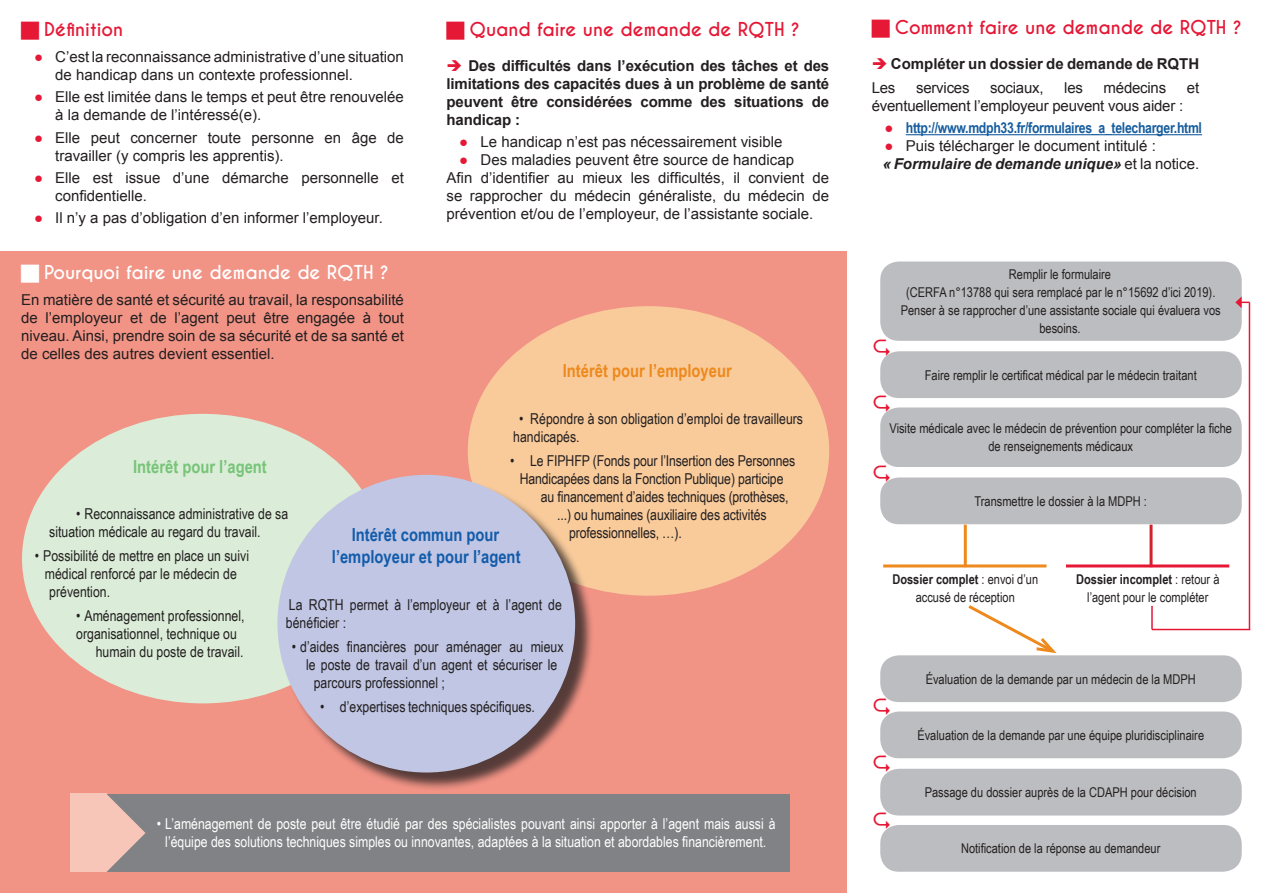
<style>
.page{position:relative;width:1263px;height:893px;background:#fff}
.page>*{position:absolute;margin:0;border:0;box-sizing:border-box;transform-origin:0 0}
.Paragraphe{font:700 18px "Caviar Dreams";color:#e51836}
.Paragraphe-2{font:700 18px/21.6px "Arial Narrow";color:#135cab;text-align:center}
.t1{font:700 18px "Caviar Dreams";color:#fff}
.Paragraphe-3{font:700 18px "Arial Narrow";color:#ed891d}
.Paragraphe-4{font:700 18px "Arial Narrow";color:#77c478}
.Paragraphe-5{font:15px/18px "Arial";color:#231f20}
.Paragraphe-6{font:15px/18px "Arial Narrow";color:#231f20}
.t2{font:15px/18px "Arial Narrow";color:#fff;text-align:center}
.Paragraphe-7{font:700 15px/18px "Arial";letter-spacing:-.01em;color:#231f20;text-align:justify}
.t3{font:700 15px "Arial Narrow";letter-spacing:-.02em;color:#175d9e}
.Paragraphe-8{font:italic 700 15px "Arial";color:#231f20}
.Paragraphe-9{font:13.5px/17.9px "Arial Narrow";color:#231f20;text-align:center}
.s1{color:#e51836}
.s2{font-family:"Arial";font-weight:400;color:#e51836}
.s3{font-weight:400;font-style:normal}
.s4{font-weight:700}
</style>
<div class="page">
<div style="left:0;top:252px;width:846px;height:641px;background:#f19385"></div>
<hr style="left:906px;top:134px;width:296px;height:1px;background:#175d9e">
<div style="left:106px;top:794px;width:684px;height:78px;background:#808285"></div>
<div style="left:881px;top:262px;width:360px;height:78px;background:#bcbdc0;border-radius:18px"></div>
<div style="left:880px;top:261px;width:362px;height:80px;border:2px solid #bcbdc0;border-radius:18px"></div>
<div style="left:881px;top:352px;width:360px;height:45px;background:#bcbdc0;border-radius:18px"></div>
<div style="left:880px;top:351px;width:362px;height:47px;border:2px solid #bcbdc0;border-radius:18px"></div>
<div style="left:881px;top:408px;width:360px;height:58px;background:#bcbdc0;border-radius:18px"></div>
<div style="left:880px;top:407px;width:362px;height:60px;border:2px solid #bcbdc0;border-radius:18px"></div>
<div style="left:881px;top:656px;width:360px;height:45px;background:#bcbdc0;border-radius:18px"></div>
<div style="left:880px;top:655px;width:362px;height:47px;border:2px solid #bcbdc0;border-radius:18px"></div>
<div style="left:881px;top:712px;width:360px;height:45px;background:#bcbdc0;border-radius:18px"></div>
<div style="left:880px;top:711px;width:362px;height:47px;border:2px solid #bcbdc0;border-radius:18px"></div>
<div style="left:881px;top:769px;width:360px;height:46px;background:#bcbdc0;border-radius:18px"></div>
<div style="left:880px;top:769px;width:362px;height:46px;border:2px solid #bcbdc0;border-radius:18px"></div>
<div style="left:881px;top:826px;width:360px;height:45px;background:#bcbdc0;border-radius:18px"></div>
<div style="left:880px;top:825px;width:362px;height:47px;border:2px solid #bcbdc0;border-radius:18px"></div>
<div style="left:881px;top:478px;width:360px;height:45px;background:#bcbdc0;border-radius:18px"></div>
<div style="left:880px;top:477px;width:362px;height:47px;border:2px solid #bcbdc0;border-radius:18px"></div>
<hr style="left:964px;top:525px;width:3px;height:42px;background:#ed891d">
<hr style="left:1149px;top:525px;width:3px;height:42px;background:#d1232a">
<svg style="left:968px;top:605px;width:89px;height:49px"></svg>
<hr style="left:1151px;top:606px;width:2px;height:23px;background:#e51836">
<hr style="left:1249px;top:302px;width:1px;height:327px;background:#e51836">
<hr style="left:1152px;top:629px;width:98px;height:1px;background:#e51836">
<svg style="left:1235px;top:296px;width:14px;height:12px"></svg>
<hr style="left:883px;top:564px;width:163px;height:3px;background:#ed891d">
<hr style="left:1066px;top:564px;width:163px;height:3px;background:#e51836">
<div style="left:70px;top:794px;width:37px;height:78px;background:#f8c6b9"></div>
<svg style="left:107px;top:794px;width:38px;height:78px"></svg>
<div style="left:22px;top:414px;width:361px;height:289px;background:#dbedd8;border-radius:50%"></div>
<div style="left:468px;top:306px;width:361px;height:290px;background:#f9cb9b;border-radius:50%"></div>
<div style="left:280px;top:477px;width:313px;height:314px;background:#231f20;opacity:.75"></div>
<div style="left:277px;top:475px;width:298px;height:297px;background:#c0c6e3;border-radius:50%"></div>
<p class="Paragraphe" style="left:44px;top:18px;width:80px">Définition</p>
<p class="Paragraphe-5" style="left:55px;top:48px;width:350px;text-indent:-21px"><span class="s1">●</span> C’est la reconnaissance administrative d’une situation de handicap dans un contexte professionnel.</p>
<p class="Paragraphe-5" style="left:55px;top:88px;width:350px;text-indent:-21px"><span class="s1">●</span> Elle est limitée dans le temps et peut être renouvelée à la demande de l’intéressé(e).</p>
<p class="Paragraphe-5" style="left:55px;top:129px;width:350px;text-indent:-21px"><span class="s1">●</span> Elle peut concerner toute personne en âge de travailler (y compris les apprentis).</p>
<p class="Paragraphe-5" style="left:55px;top:169px;width:350px;text-indent:-21px"><span class="s1">●</span> Elle est issue d’une démarche personnelle et confidentielle.</p>
<p class="Paragraphe-5" style="left:34px;top:209px;width:350px"><span class="s1">●</span> Il n’y a pas d’obligation d’en informer l’employeur.</p>
<p class="t1" style="left:44px;top:261px;width:346px">Pourquoi faire une demande de RQTH ?</p>
<p class="Paragraphe-5" style="left:21px;top:291px;width:384px;text-align:justify">En matière de santé et sécurité au travail, la responsabilité de l’employeur et de l’agent peut être engagée à tout niveau. Ainsi, prendre soin de sa sécurité et de sa santé et de celles des autres devient essentiel.</p>
<p class="Paragraphe" style="left:469px;top:18px;width:332px">Quand faire une demande de RQTH ?</p>
<p class="Paragraphe-7" style="left:446px;top:57px;width:384px"><span class="s1">➔</span> Des difficultés dans l’exécution des tâches et des limitations des capacités dues à un problème de santé peuvent être considérées comme des situations de handicap :</p>
<p class="Paragraphe-5" style="left:459px;top:133px;width:325px"><span class="s1">●</span> Le handicap n’est pas nécessairement visible</p>
<p class="Paragraphe-5" style="left:459px;top:151px;width:336px"><span class="s1">●</span> Des maladies peuvent être source de handicap</p>
<p class="Paragraphe-5" style="left:446px;top:169px;width:384px;text-align:justify">Afin d’identifier au mieux les difficultés, il convient de se rapprocher du médecin généraliste, du médecin de prévention et/ou de l’employeur, de l’assistante sociale.</p>
<p class="Paragraphe-3" style="left:563px;top:357px;width:170px">Intérêt pour l’employeur</p>
<p class="Paragraphe-6" style="left:513px;top:410px;width:291px;text-indent:6px">• Répondre à son obligation d’emploi de travailleurs handicapés.</p>
<p class="Paragraphe-6" style="left:510px;top:451px;width:286px">• Le FIPHFP (Fonds pour l’Insertion des Personnes</p>
<p class="Paragraphe-6" style="left:520px;top:469px;width:265px">Handicapées dans la Fonction Publique) participe</p>
<p class="Paragraphe-6" style="left:541px;top:487px;width:249px">au financement d’aides techniques (prothèses,</p>
<p class="Paragraphe-6" style="left:557px;top:505px;width:211px">...) ou humaines (auxiliaire des activités</p>
<p class="Paragraphe-6" style="left:569px;top:523px;width:114px">professionnelles, …).</p>
<p class="Paragraphe-4" style="left:133px;top:453px;width:135px">Intérêt pour l’agent</p>
<p class="Paragraphe-6" style="left:49px;top:504px;width:240px;text-indent:27px">• Reconnaissance administrative de sa situation médicale au regard du travail.</p>
<p class="Paragraphe-6" style="left:35px;top:546px;width:216px">• Possibilité de mettre en place un suivi</p>
<p class="Paragraphe-6" style="left:45px;top:564px;width:194px">médical renforcé par le médecin de</p>
<p class="Paragraphe-6" style="left:49px;top:582px;width:62px">prévention.</p>
<p class="Paragraphe-6" style="left:76px;top:606px;width:170px">• Aménagement professionnel,</p>
<p class="Paragraphe-6" style="left:76px;top:624px;width:162px">organisationnel, technique ou</p>
<p class="Paragraphe-6" style="left:96px;top:642px;width:149px">humain du poste de travail.</p>
<p class="Paragraphe-2" style="left:332px;top:523px;width:190px">Intérêt commun pour l’employeur et pour l’agent</p>
<p class="Paragraphe-6" style="left:286px;top:595px;width:277px">La RQTH permet à l’employeur et à l’agent de bénéficier :</p>
<p class="Paragraphe-6" style="left:292px;top:637px;width:273px">• d’aides financières pour aménager au mieux</p>
<p class="Paragraphe-6" style="left:306px;top:655px;width:253px">le poste de travail d’un agent et sécuriser le</p>
<p class="Paragraphe-6" style="left:314px;top:673px;width:133px">parcours professionnel ;</p>
<p class="Paragraphe-6" style="left:320px;top:697px;width:216px">• d’expertises techniques spécifiques.</p>
<p class="t2" style="left:157px;top:814px;width:620px">• L’aménagement de poste peut être étudié par des spécialistes pouvant ainsi apporter à l’agent mais aussi à l’équipe des solutions techniques simples ou innovantes, adaptées à la situation et abordables financièrement.</p>
<p class="Paragraphe" style="left:895px;top:16px;width:349px">Comment faire une demande de RQTH ?</p>
<p class="Paragraphe-7" style="left:872px;top:55px;width:329px"><span class="s1">➔</span> Compléter un dossier de demande de RQTH</p>
<p class="Paragraphe-5" style="left:872px;top:79px;width:25px">Les</p>
<p class="Paragraphe-5" style="left:916px;top:79px;width:55px">services</p>
<p class="Paragraphe-5" style="left:990px;top:79px;width:55px">sociaux,</p>
<p class="Paragraphe-5" style="left:1064px;top:79px;width:20px">les</p>
<p class="Paragraphe-5" style="left:1103px;top:79px;width:64px">médecins</p>
<p class="Paragraphe-5" style="left:1187px;top:79px;width:14px">et</p>
<p class="Paragraphe-5" style="left:872px;top:97px;width:313px">éventuellement l’employeur peuvent vous aider :</p>
<p class="t3" style="left:884px;top:116px;width:319px"><span class="s2">●</span> http://www.mdph33.fr/formulaires_a_telecharger.html</p>
<p class="Paragraphe-5" style="left:884px;top:137px;width:273px"><span class="s1">●</span> Puis télécharger le document intitulé :</p>
<p class="Paragraphe-8" style="left:882px;top:154px;width:318px">« Formulaire de demande unique» <span class="s3">et la notice.</span></p>
<p class="Paragraphe-9" style="left:1009px;top:265px;width:104px">Remplir le formulaire</p>
<p class="Paragraphe-9" style="left:906px;top:283px;width:311px">(CERFA n°13788 qui sera remplacé par le n°15692 d’ici 2019).</p>
<p class="Paragraphe-9" style="left:901px;top:301px;width:321px">Penser à se rapprocher d’une assistante sociale qui évaluera vos besoins.</p>
<p class="Paragraphe-9" style="left:925px;top:365px;width:273px">Faire remplir le certificat médical par le médecin traitant</p>
<p class="Paragraphe-9" style="left:889px;top:419px;width:344px">Visite médicale avec le médecin de prévention pour compléter la fiche de renseignements médicaux</p>
<p class="Paragraphe-9" style="left:974px;top:492px;width:174px">Transmettre le dossier à la MDPH :</p>
<p class="Paragraphe-9" style="left:892px;top:570px;width:147px"><span class="s4">Dossier complet</span> : envoi d’un accusé de réception</p>
<p class="Paragraphe-9" style="left:1076px;top:570px;width:145px"><span class="s4">Dossier incomplet</span> : retour à l’agent pour le compléter</p>
<p class="Paragraphe-9" style="left:926px;top:669px;width:272px">Évaluation de la demande par un médecin de la MDPH</p>
<p class="Paragraphe-9" style="left:917px;top:726px;width:288px">Évaluation de la demande par une équipe pluridisciplinaire</p>
<p class="Paragraphe-9" style="left:925px;top:783px;width:273px">Passage du dossier auprès de la CDAPH pour décision</p>
<p class="Paragraphe-9" style="left:961px;top:839px;width:201px">Notification de la réponse au demandeur</p>
</div>
